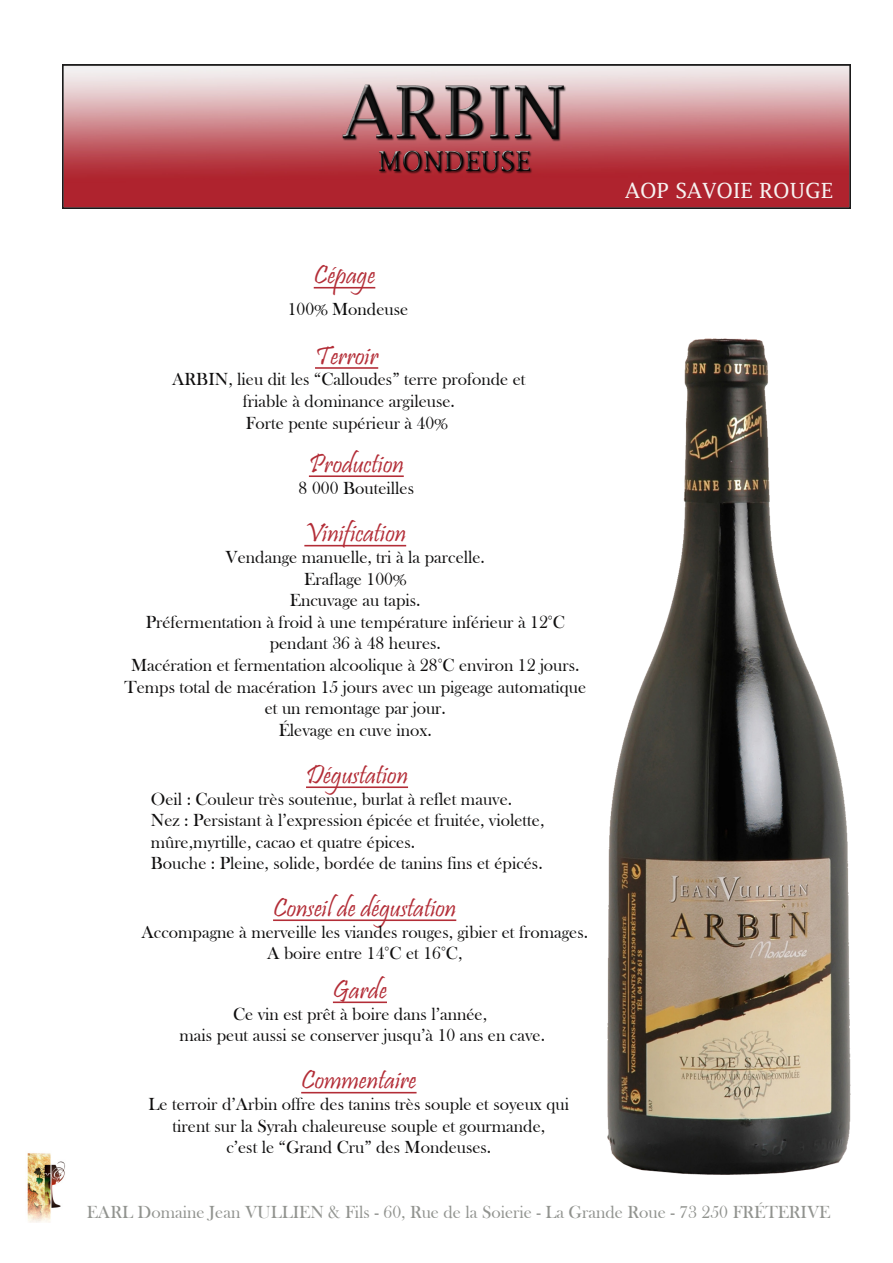
<style>
.page{position:relative;width:893px;height:1263px;background:#fff}
.page>*{position:absolute;margin:0;border:0;box-sizing:border-box;transform-origin:0 0}
.t1{font:27px "Pristina";color:#b32d37}
.t2{font:21px "Lucida Fax";color:#f7f2f1}
.t3{font:18px/21.6px "Bask Old Face";color:#100f0f;text-align:center}
.t4{font:18px "Bask Old Face";color:#91938f}
.t5{font:18px "Bask Old Face";color:#0c0c0c}
</style>
<div class="page">
<img style="left:62px;top:64px;width:788px;height:144px">
<img style="left:341px;top:84px;width:225px;height:91px">
<hr style="left:314px;top:287px;width:61px;height:1px;background:#b32d37">
<hr style="left:309px;top:475px;width:95px;height:2px;background:#b32d37">
<hr style="left:306px;top:786px;width:102px;height:2px;background:#b32d37">
<img style="left:27px;top:1153px;width:38px;height:69px">
<hr style="left:273px;top:919px;width:183px;height:2px;background:#b32d37">
<hr style="left:333px;top:1001px;width:54px;height:2px;background:#b32d37">
<hr style="left:301px;top:1092px;width:115px;height:1px;background:#b32d37">
<img style="left:607px;top:338px;width:243px;height:836px">
<hr style="left:304px;top:545px;width:102px;height:1px;background:#b32d37">
<hr style="left:315px;top:367px;width:63px;height:2px;background:#b32d37">
<h1 class="t1" style="left:314px;top:260px;width:63px">Cépage</h1>
<p class="t5" style="left:288px;top:299px;width:122px">100% Mondeuse</p>
<h1 class="t1" style="left:315px;top:340px;width:65px">Terroir</h1>
<p class="t3" style="left:172px;top:369px;width:355px">ARBIN, lieu dit les “Calloudes” terre profonde et friable à dominance argileuse.<br>Forte pente supérieur à 40%</p>
<h1 class="t1" style="left:309px;top:449px;width:96px">Production</h1>
<p class="t3" style="left:299px;top:477px;width:117px">8 000 Bouteilles</p>
<h1 class="t1" style="left:304px;top:518px;width:103px">Vinification</h1>
<p class="t3" style="left:124px;top:547px;width:463px">Vendange manuelle, tri à la parcelle.<br>Eraflage 100%<br>Encuvage au tapis.<br>Préfermentation à froid à une température inférieur à 12°C pendant 36 à 48 heures.<br>Macération et fermentation alcoolique à 28°C environ 12 jours.<br>Temps total de macération 15 jours avec un pigeage automatique et un remontage par jour.<br>Élevage en cuve inox.</p>
<h1 class="t1" style="left:306px;top:760px;width:103px">Dégustation</h1>
<p class="t3" style="left:151px;top:788px;width:395px;text-align:left">Oeil : Couleur très soutenue, burlat à reflet mauve.<br>Nez : Persistant à l’expression épicée et fruitée, violette, mûre,myrtille, cacao et quatre épices.<br>Bouche : Pleine, solide, bordée de tanins fins et épicés.</p>
<h1 class="t1" style="left:273px;top:893px;width:185px">Conseil de dégustation</h1>
<p class="t3" style="left:141px;top:921px;width:448px">Accompagne à merveille les viandes rouges, gibier et fromages.<br>A boire entre 14°C et 16°C,</p>
<h1 class="t1" style="left:333px;top:975px;width:56px">Garde</h1>
<p class="t3" style="left:179px;top:1003px;width:367px">Ce vin est prêt à boire dans l’année,<br>mais peut aussi se conserver jusqu’à 10 ans en cave.</p>
<h1 class="t1" style="left:301px;top:1065px;width:117px">Commentaire</h1>
<p class="t3" style="left:149px;top:1094px;width:422px">Le terroir d’Arbin offre des tanins très souple et soyeux qui tirent sur la Syrah chaleureuse souple et gourmande,<br>c’est le “Grand Cru” des Mondeuses.</p>
<p class="t2" style="left:625px;top:178px;width:209px">AOP SAVOIE ROUGE</p>
<p class="t4" style="left:87px;top:1202px;width:745px">EARL Domaine Jean VULLIEN &amp; Fils - 60, Rue de la Soierie - La Grande Roue - 73 250 FRÉTERIVE</p>
</div>
